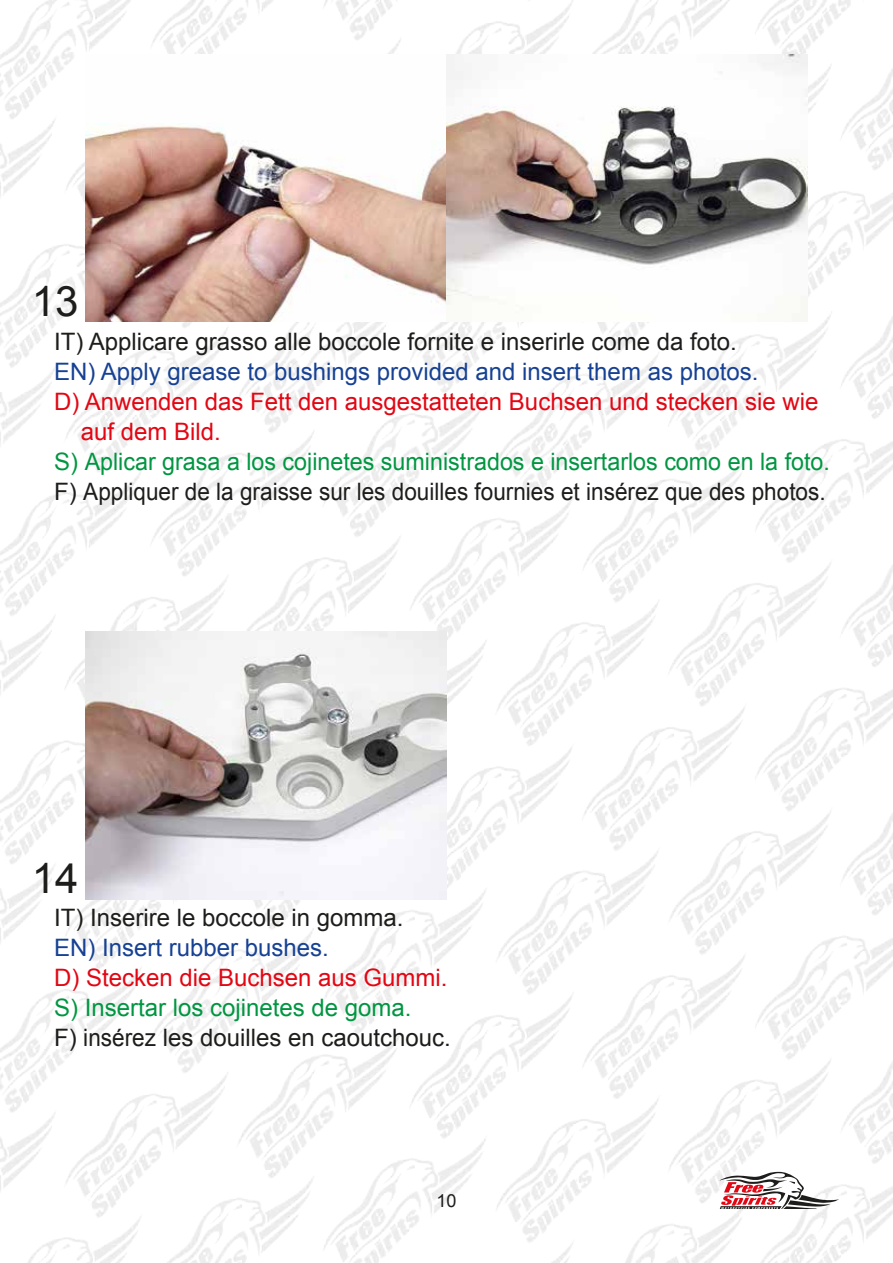
<style>
.page{position:relative;width:893px;height:1263px;background:#fff}
.page>*{position:absolute;margin:0;border:0;box-sizing:border-box;transform-origin:0 0}
.t1{font:42px "Arial";color:#1d1d1b}
.t2{font:24px "Arial";color:#1d1d1b}
.t3{font:24px/30px "Arial";color:#e30613}
.t4{font:24px "Arial";color:#009641}
.t5{font:24px "Arial";color:#164194}
.t6{font:18px "Arial";color:#1d1d1b}
</style>
<div class="page">
<img style="left:0;top:0;width:893px;height:1262px">
<img style="left:85px;top:54px;width:723px;height:268px">
<img style="left:85px;top:631px;width:361px;height:268px">
<h1 class="t1" style="left:32px;top:274px;width:48px">13</h1>
<p class="t2" style="left:54px;top:326px;width:684px">IT) Applicare grasso alle boccole fornite e inserirle come da foto.</p>
<p class="t5" style="left:54px;top:356px;width:706px">EN) Apply grease to bushings provided and insert them as photos.</p>
<p class="t3" style="left:81px;top:387px;width:739px;text-indent:-27px">D) Anwenden das Fett den ausgestatteten Buchsen und stecken sie wie auf dem Bild.</p>
<p class="t4" style="left:54px;top:446px;width:777px">S) Aplicar grasa a los cojinetes suministrados e insertarlos como en la foto.</p>
<p class="t2" style="left:54px;top:476px;width:773px">F) Appliquer de la graisse sur les douilles fournies et insérez que des photos.</p>
<h1 class="t1" style="left:32px;top:851px;width:48px">14</h1>
<p class="t2" style="left:54px;top:902px;width:351px">IT) Inserire le boccole in gomma.</p>
<p class="t5" style="left:54px;top:932px;width:276px">EN) Insert rubber bushes.</p>
<p class="t3" style="left:54px;top:963px;width:395px">D) Stecken die Buchsen aus Gummi.</p>
<p class="t4" style="left:54px;top:992px;width:359px">S) Insertar los cojinetes de goma.</p>
<p class="t2" style="left:54px;top:1022px;width:398px">F) insérez les douilles en caoutchouc.</p>
<p class="t6" style="left:436px;top:1189px;width:22px">10</p>
</div>
